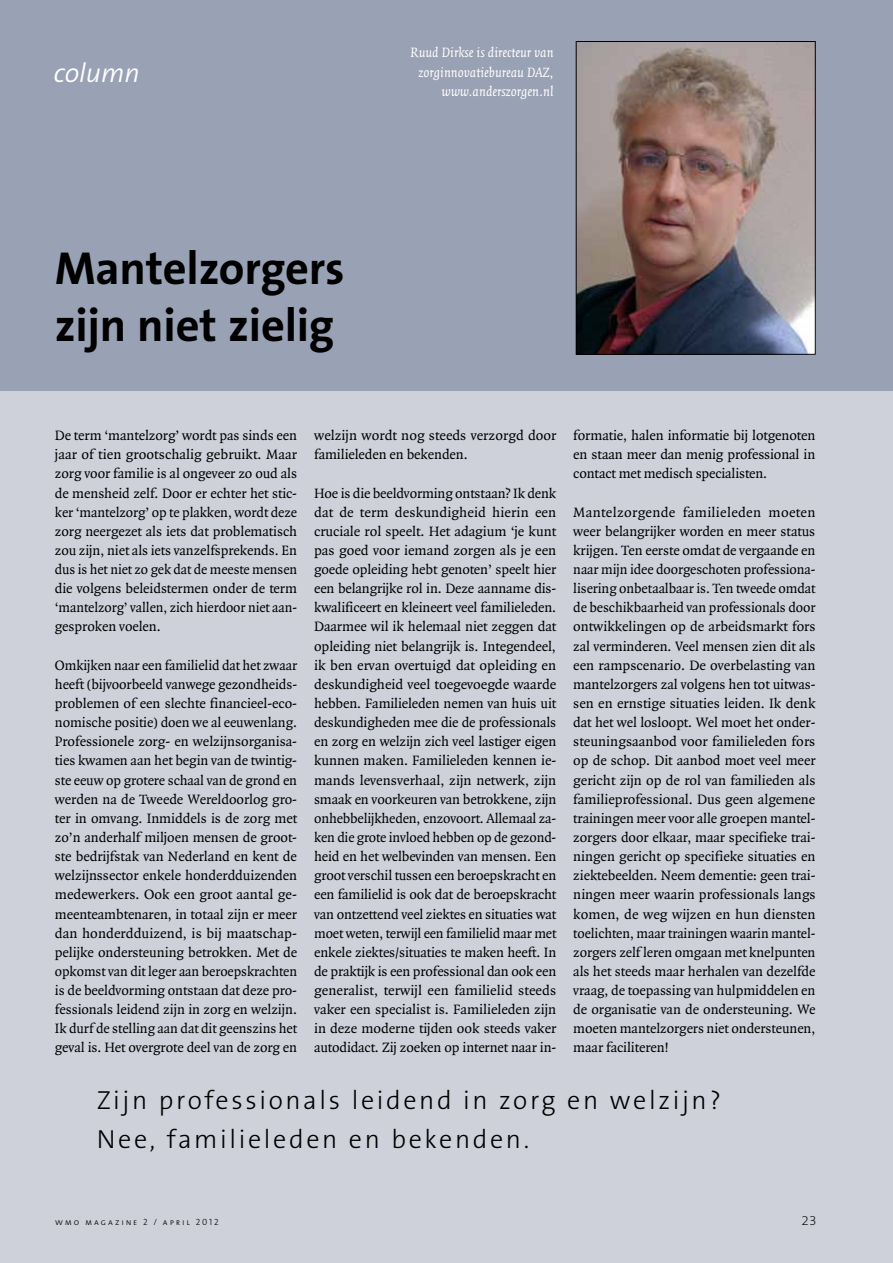
<style>
.page{position:relative;width:893px;height:1263px;background:#fff}
.page>*{position:absolute;margin:0;border:0;box-sizing:border-box;transform-origin:0 0}
.t1{font:700 46.5px/57px "The Sans B7";letter-spacing:-.005em;color:#000}
.t2{font:italic 300 27px "The Sans B4";color:#fff}
.t3{font:300 26.25px/39px "The Sans B3";letter-spacing:.1em;color:#000}
.t4{font:14.55px/19.2px "Quadraat";letter-spacing:-.005em;color:#000;text-align:justify}
.t5{font:italic 14.55px/19.2px "Quadraat";color:#fff;text-align:right}
.t6{font:200 13.5px "The Sans B2";color:#000}
.t7{font:9px "The Sans Light Caps";letter-spacing:.205em;color:#000}
</style>
<div class="page">
<div style="left:0;top:332px;width:893px;height:931px;background:#ced0da"></div>
<div style="left:0;top:0;width:893px;height:390px;background:#99a1b5"></div>
<img style="left:578px;top:43px;width:235px;height:309px">
<div style="left:576px;top:41px;width:239px;height:313px;border:1px solid #000"></div>
<h2 class="t2" style="left:54px;top:58px;width:87px">column</h2>
<p class="t5" style="left:411px;top:44px;width:144px">Ruud Dirkse is directeur van zorginnovatiebureau DAZ, www.anderszorgen.nl</p>
<h1 class="t1" style="left:55px;top:241px;width:291px">Mantelzorgers zijn niet zielig</h1>
<p class="t4" style="left:55px;top:426px;width:244px">De term ‘mantelzorg’ wordt pas sinds een jaar of tien grootschalig gebruikt. Maar zorg voor familie is al ongeveer zo oud als de mensheid zelf. Door er echter het stic&shy;ker ‘mantelzorg’ op te plakken, wordt deze zorg neergezet als iets dat problematisch zou zijn, niet als iets vanzelfsprekends. En dus is het niet zo gek dat de meeste mensen die volgens beleidstermen onder de term ‘mantelzorg’ vallen, zich hierdoor niet aan&shy;gesproken voelen.</p>
<p class="t4" style="left:55px;top:656px;width:244px">Omkijken naar een familielid dat het zwaar heeft (bijvoorbeeld vanwege gezondheids&shy;problemen of een slechte financieel-eco&shy;nomische positie) doen we al eeuwenlang.<br>Professionele zorg- en welzijnsorganisa&shy;ties kwamen aan het begin van de twintig&shy;ste eeuw op grotere schaal van de grond en werden na de Tweede Wereldoorlog gro&shy;ter in omvang. Inmiddels is de zorg met zo’n anderhalf miljoen mensen de groot&shy;ste bedrijfstak van Nederland en kent de welzijnssector enkele honderdduizenden medewerkers. Ook een groot aantal ge&shy;meenteambtenaren, in totaal zijn er meer dan honderdduizend, is bij maatschap&shy;pelijke ondersteuning betrokken. Met de opkomst van dit leger aan beroepskrachten is de beeldvorming ontstaan dat deze pro&shy;fessionals leidend zijn in zorg en welzijn.<br>Ik durf de stelling aan dat dit geenszins het geval is. Het overgrote deel van de zorg en</p>
<p class="t4" style="left:314px;top:426px;width:244px">welzijn wordt nog steeds verzorgd door familieleden en bekenden.</p>
<p class="t4" style="left:314px;top:484px;width:244px">Hoe is die beeldvorming ontstaan? Ik denk dat de term deskundigheid hierin een cruciale rol speelt. Het adagium ‘je kunt pas goed voor iemand zorgen als je een goede opleiding hebt genoten’ speelt hier een belangrijke rol in. Deze aanname dis&shy;kwalificeert en kleineert veel familieleden.<br>Daarmee wil ik helemaal niet zeggen dat opleiding niet belangrijk is. Integendeel, ik ben ervan overtuigd dat opleiding en deskundigheid veel toegevoegde waarde hebben. Familieleden nemen van huis uit deskundigheden mee die de professionals en zorg en welzijn zich veel lastiger eigen kunnen maken. Familieleden kennen ie&shy;mands levensverhaal, zijn netwerk, zijn smaak en voorkeuren van betrokkene, zijn onhebbelijkheden, enzovoort. Allemaal za&shy;ken die grote invloed hebben op de gezond&shy;heid en het welbevinden van mensen. Een groot verschil tussen een beroepskracht en een familielid is ook dat de beroepskracht van ontzettend veel ziektes en situaties wat moet weten, terwijl een familielid maar met enkele ziektes/situaties te maken heeft. In de praktijk is een professional dan ook een generalist, terwijl een familielid steeds vaker een specialist is. Familieleden zijn in deze moderne tijden ook steeds vaker autodidact. Zij zoeken op internet naar in-</p>
<p class="t4" style="left:573px;top:426px;width:244px">formatie, halen informatie bij lotgenoten en staan meer dan menig professional in contact met medisch specialisten.</p>
<p class="t4" style="left:573px;top:503px;width:244px">Mantelzorgende familieleden moeten weer belangrijker worden en meer status krijgen. Ten eerste omdat de vergaande en naar mijn idee doorgeschoten professiona&shy;lisering onbetaalbaar is. Ten tweede omdat de beschikbaarheid van professionals door ontwikkelingen op de arbeidsmarkt fors zal verminderen. Veel mensen zien dit als een rampscenario. De overbelasting van mantelzorgers zal volgens hen tot uitwas&shy;sen en ernstige situaties leiden. Ik denk dat het wel losloopt. Wel moet het onder&shy;steuningsaanbod voor familieleden fors op de schop. Dit aanbod moet veel meer gericht zijn op de rol van familieden als familieprofessional. Dus geen algemene trainingen meer voor alle groepen mantel&shy;zorgers door elkaar, maar specifieke trai&shy;ningen gericht op specifieke situaties en ziektebeelden. Neem dementie: geen trai&shy;ningen meer waarin professionals langs komen, de weg wijzen en hun diensten toelichten, maar trainingen waarin mantel&shy;zorgers zelf leren omgaan met knelpunten als het steeds maar herhalen van dezelfde vraag, de toepassing van hulpmiddelen en de organisatie van de ondersteuning. We moeten mantelzorgers niet ondersteunen, maar faciliteren!</p>
<h3 class="t3" style="left:97px;top:1082px;width:626px">Zijn professionals leidend in zorg en welzijn?<br>Nee, familieleden en bekenden.</h3>
<p class="t7" style="left:55px;top:1214px;width:165px">wmo magazine 2 / april 2012</p>
<p class="t6" style="left:802px;top:1213px;width:16px">23</p>
</div>
